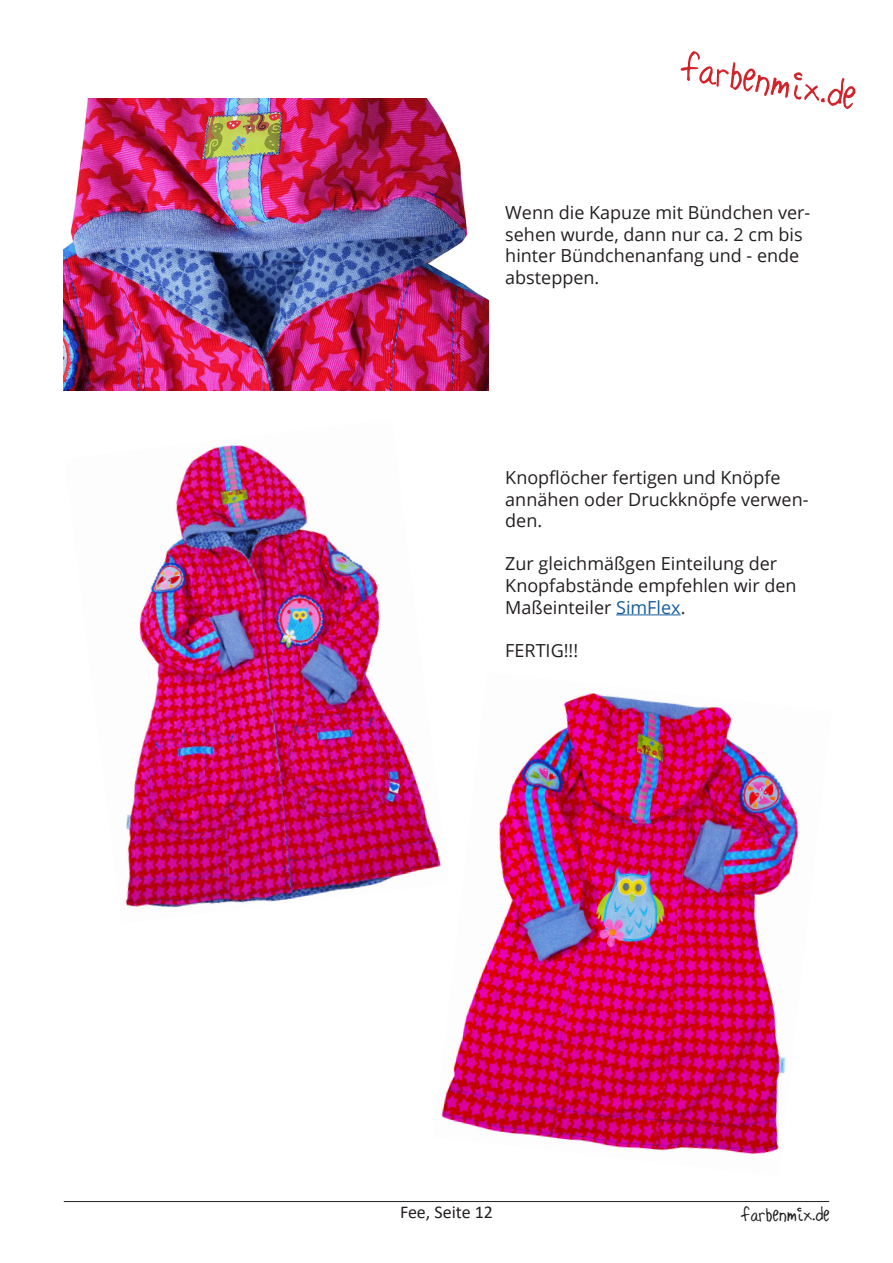
<style>
.page{position:relative;width:893px;height:1263px;background:#fff}
.page>*{position:absolute;margin:0;border:0;box-sizing:border-box;transform-origin:0 0}
.t1{font:45px "Hilde Sharpie";color:#d1232a}
.t2{font:22.5px "Hilde Sharpie";color:#231f20}
.t3{font:18px/21.6px "Open Sans";color:#231f20}
.t4{font:18px "Calibri";color:#231f20}
.s1{color:#175d9e}
</style>
<div class="page">
<hr style="left:64px;top:1201px;width:765px;height:1px;background:#231f20">
<img style="left:64px;top:99px;width:424px;height:291px">
<hr style="left:616px;top:614px;width:65px;height:1px;background:#175d9e">
<img style="left:125px;top:445px;width:309px;height:463px">
<img style="left:434px;top:692px;width:365px;height:463px">
<h1 class="t1" style="left:688px;top:36px;width:177px;rotate:10deg">farbenmix.de</h1>
<p class="t3" style="left:505px;top:201px;width:307px">Wenn die Kapuze mit Bündchen ver&shy;sehen wurde, dann nur ca. 2 cm bis hinter Bündchenanfang und - ende absteppen.</p>
<p class="t3" style="left:505px;top:466px;width:305px">Knopflöcher fertigen und Knöpfe annähen oder Druckknöpfe verwen&shy;den.</p>
<p class="t3" style="left:505px;top:552px;width:293px">Zur gleichmäßgen Einteilung der<br>Knopfabstände empfehlen wir den<br>Maßeinteiler <span class="s1">SimFlex</span>.</p>
<p class="t3" style="left:505px;top:639px;width:74px">FERTIG!!!</p>
<p class="t4" style="left:400px;top:1200px;width:94px">Fee, Seite 12</p>
<p class="t2" style="left:742px;top:1199px;width:89px">farbenmix.de</p>
</div>
